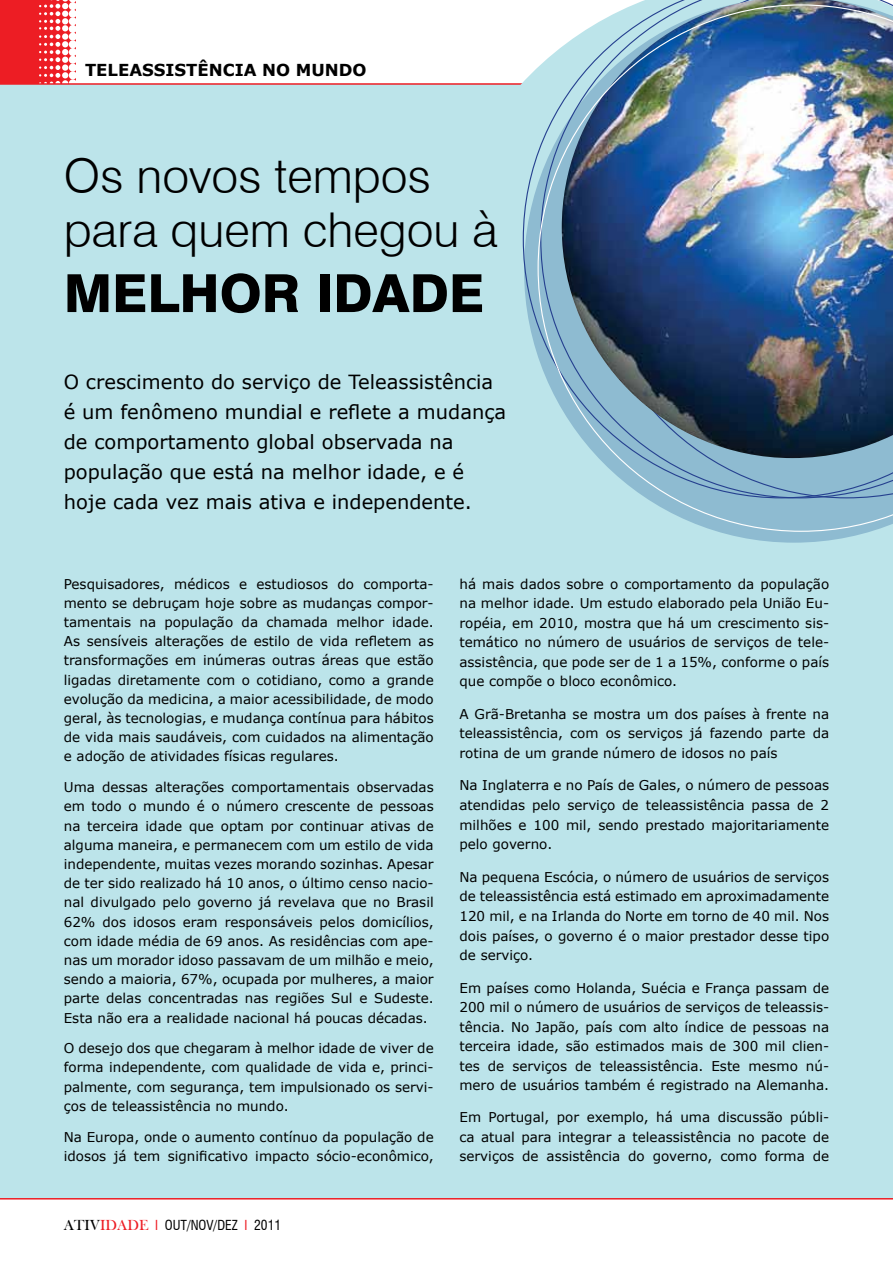
<style>
.page{position:relative;width:893px;height:1263px;background:#fff}
.page>*{position:absolute;margin:0;border:0;box-sizing:border-box;transform-origin:0 0}
.t1{font:800 52.5px "Swiss 721 BT";color:#000}
.t2{font:300 48px/54px "Swiss 721 BT";color:#000}
.t3{font:19.5px/30px "Verdana";color:#000}
.t4{font:700 16.5px "Verdana";color:#000}
.t5{font:13.5px/19.2px "Verdana";color:#000;text-align:justify}
.t6{font:condensed 13.5px "Swiss 721 BT";color:#000}
.s1{font-family:"Bask Old Face";font-stretch:normal;font-size:15px}
.s2{font-family:"Bask Old Face";font-stretch:normal;font-size:15px;color:#ed1d24}
.s3{color:#ed1d24}
</style>
<div class="page">
<div style="left:0;top:85px;width:892px;height:1114px;background:#bce4ea"></div>
<div style="left:0;top:0;width:75px;height:84px;background:#ed1d24"></div>
<svg style="left:39px;top:0;width:37px;height:83px"></svg>
<hr style="left:0;top:83px;width:893px;height:2px;background:#ed1d24">
<svg style="left:720px;top:532px;width:173px;height:11px;fill:#8ebbd1"></svg>
<hr style="left:0;top:1198px;width:893px;height:1px;background:#ed1d24">
<svg style="left:523px;top:67px;width:15px;height:289px"></svg>
<img style="left:538px;top:4px;width:355px;height:528px">
<p class="t4" style="left:85px;top:59px;width:13px">TELEASSISTÊNCIA</p>
<p class="t4" style="left:262px;top:59px;width:14px">NO</p>
<p class="t4" style="left:296px;top:59px;width:44px">MUNDO</p>
<h2 class="t2" style="left:64px;top:148px;width:436px">Os novos tempos para quem chegou à</h2>
<h1 class="t1" style="left:64px;top:261px;width:422px">MELHOR IDADE</h1>
<h3 class="t3" style="left:64px;top:367px;width:444px">O crescimento do serviço de Teleassistência é um fenômeno mundial e reflete a mudança de comportamento global observada na população que está na melhor idade, e é hoje cada vez mais ativa e independente.</h3>
<p class="t5" style="left:64px;top:574px;width:371px">Pesquisadores, médicos e estudiosos do comporta&shy;mento se debruçam hoje sobre as mudanças compor&shy;tamentais na população da chamada melhor idade.<br>As sensíveis alterações de estilo de vida refletem as transformações em inúmeras outras áreas que estão ligadas diretamente com o cotidiano, como a grande evolução da medicina, a maior acessibilidade, de modo geral, às tecnologias, e mudança contínua para hábitos de vida mais saudáveis, com cuidados na alimentação e adoção de atividades físicas regulares.</p>
<p class="t5" style="left:64px;top:777px;width:371px">Uma dessas alterações comportamentais observadas em todo o mundo é o número crescente de pessoas na terceira idade que optam por continuar ativas de alguma maneira, e permanecem com um estilo de vida independente, muitas vezes morando sozinhas. Apesar de ter sido realizado há 10 anos, o último censo nacio&shy;nal divulgado pelo governo já revelava que no Brasil 62% dos idosos eram responsáveis pelos domicílios, com idade média de 69 anos. As residências com ape&shy;nas um morador idoso passavam de um milhão e meio, sendo a maioria, 67%, ocupada por mulheres, a maior parte delas concentradas nas regiões Sul e Sudeste.<br>Esta não era a realidade nacional há poucas décadas.</p>
<p class="t5" style="left:64px;top:1038px;width:371px">O desejo dos que chegaram à melhor idade de viver de forma independente, com qualidade de vida e, princi&shy;palmente, com segurança, tem impulsionado os servi&shy;ços de teleassistência no mundo.</p>
<p class="t5" style="left:64px;top:1127px;width:371px">Na Europa, onde o aumento contínuo da população de idosos já tem significativo impacto sócio-econômico,</p>
<p class="t6" style="left:64px;top:1216px;width:219px"><span class="s1">ATIV</span><span class="s2">IDADE</span> <span class="s3">I</span> OUT/NOV/DEZ <span class="s3">I</span> 2011</p>
<p class="t5" style="left:459px;top:574px;width:371px">há mais dados sobre o comportamento da população na melhor idade. Um estudo elaborado pela União Eu&shy;ropéia, em 2010, mostra que há um crescimento sis&shy;temático no número de usuários de serviços de tele&shy;assistência, que pode ser de 1 a 15%, conforme o país que compõe o bloco econômico.</p>
<p class="t5" style="left:459px;top:704px;width:371px;line-height:19.6px">A Grã-Bretanha se mostra um dos países à frente na teleassistência, com os serviços já fazendo parte da rotina de um grande número de idosos no país</p>
<p class="t5" style="left:459px;top:775px;width:371px;line-height:19.6px">Na Inglaterra e no País de Gales, o número de pessoas atendidas pelo serviço de teleassistência passa de 2 milhões e 100 mil, sendo prestado majoritariamente pelo governo.</p>
<p class="t5" style="left:459px;top:867px;width:371px;line-height:19.6px">Na pequena Escócia, o número de usuários de serviços de teleassistência está estimado em aproximadamente 120 mil, e na Irlanda do Norte em torno de 40 mil. Nos dois países, o governo é o maior prestador desse tipo de serviço.</p>
<p class="t5" style="left:459px;top:978px;width:371px">Em países como Holanda, Suécia e França passam de 200 mil o número de usuários de serviços de teleassis&shy;tência. No Japão, país com alto índice de pessoas na terceira idade, são estimados mais de 300 mil clien&shy;tes de serviços de teleassistência. Este mesmo nú&shy;mero de usuários também é registrado na Alemanha.</p>
<p class="t5" style="left:459px;top:1107px;width:371px">Em Portugal, por exemplo, há uma discussão públi&shy;ca atual para integrar a teleassistência no pacote de serviços de assistência do governo, como forma de</p>
</div>
